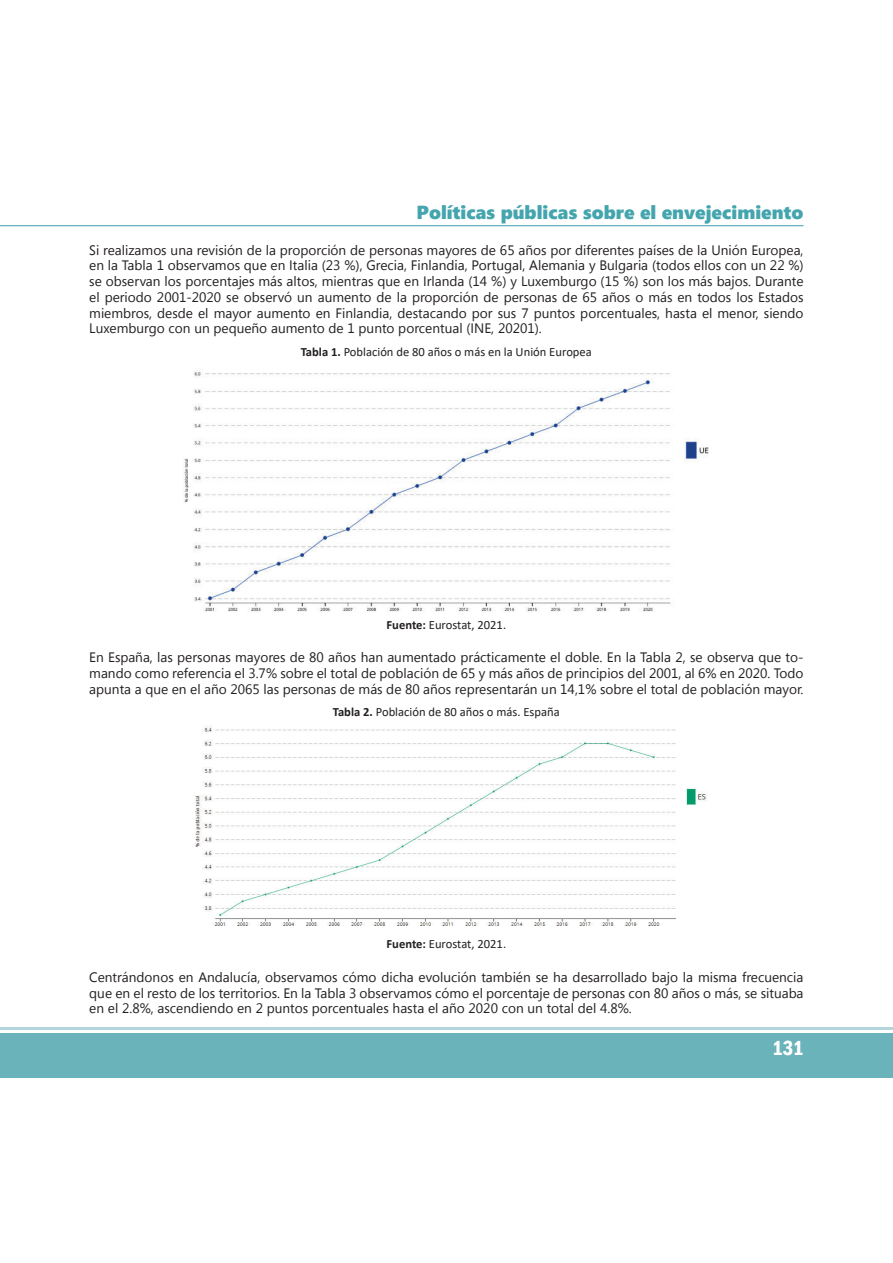
<style>
.page{position:relative;width:893px;height:1263px;background:#fff}
.page>*{position:absolute;margin:0;border:0;box-sizing:border-box;transform-origin:0 0}
.t1{font:600 condensed 21px "Franklin Gothic";color:#fff}
.t2{font:18.9px "Segoe UI Black";color:#44a5ae}
.t3{font:13.65px/15.8px "Segoe UI";color:#231f20;text-align:justify}
.t4{font:12.6px "Calibri";color:#231f20}
.s1{font-weight:700}
</style>
<div class="page">
<div style="left:0;top:1033px;width:893px;height:45px;background:#6bb3bb"></div>
<hr style="left:0;top:1027px;width:893px;height:3px;background:#b1d5da">
<hr style="left:0;top:225px;width:803px;height:1px;background:#44a5ae">
<img style="left:184px;top:372px;width:525px;height:240px">
<img style="left:195px;top:726px;width:512px;height:200px">
<h2 class="t2" style="left:417px;top:199px;width:388px">Políticas públicas sobre el envejecimiento</h2>
<p class="t3" style="left:89px;top:241px;width:716px">Si realizamos una revisión de la proporción de personas mayores de 65 años por diferentes países de la Unión Europea, en la Tabla 1 observamos que en Italia (23 %), Grecia, Finlandia, Portugal, Alemania y Bulgaria (todos ellos con un 22 %) se observan los porcentajes más altos, mientras que en Irlanda (14 %) y Luxemburgo (15 %) son los más bajos. Durante el periodo 2001-2020 se observó un aumento de la proporción de personas de 65 años o más en todos los Estados miembros, desde el mayor aumento en Finlandia, destacando por sus 7 puntos porcentuales, hasta el menor, siendo Luxemburgo con un pequeño aumento de 1 punto porcentual (INE, 20201).</p>
<p class="t4" style="left:301px;top:346px;width:293px"><span class="s1">Tabla 1.</span> Población de 80 años o más en la Unión Europea</p>
<p class="t4" style="left:386px;top:619px;width:121px"><span class="s1">Fuente:</span> Eurostat, 2021.</p>
<p class="t3" style="left:89px;top:649px;width:716px">En España, las personas mayores de 80 años han aumentado prácticamente el doble. En la Tabla 2, se observa que to&shy;mando como referencia el 3.7% sobre el total de población de 65 y más años de principios del 2001, al 6% en 2020. Todo apunta a que en el año 2065 las personas de más de 80 años representarán un 14,1% sobre el total de población mayor.</p>
<p class="t4" style="left:333px;top:707px;width:228px"><span class="s1">Tabla 2.</span> Población de 80 años o más. España</p>
<p class="t4" style="left:386px;top:939px;width:121px"><span class="s1">Fuente:</span> Eurostat, 2021.</p>
<p class="t3" style="left:89px;top:969px;width:716px">Centrándonos en Andalucía, observamos cómo dicha evolución también se ha desarrollado bajo la misma frecuencia que en el resto de los territorios. En la Tabla 3 observamos cómo el porcentaje de personas con 80 años o más, se situaba en el 2.8%, ascendiendo en 2 puntos porcentuales hasta el año 2020 con un total del 4.8%.</p>
<h1 class="t1" style="left:772px;top:1036px;width:33px">131</h1>
</div>
